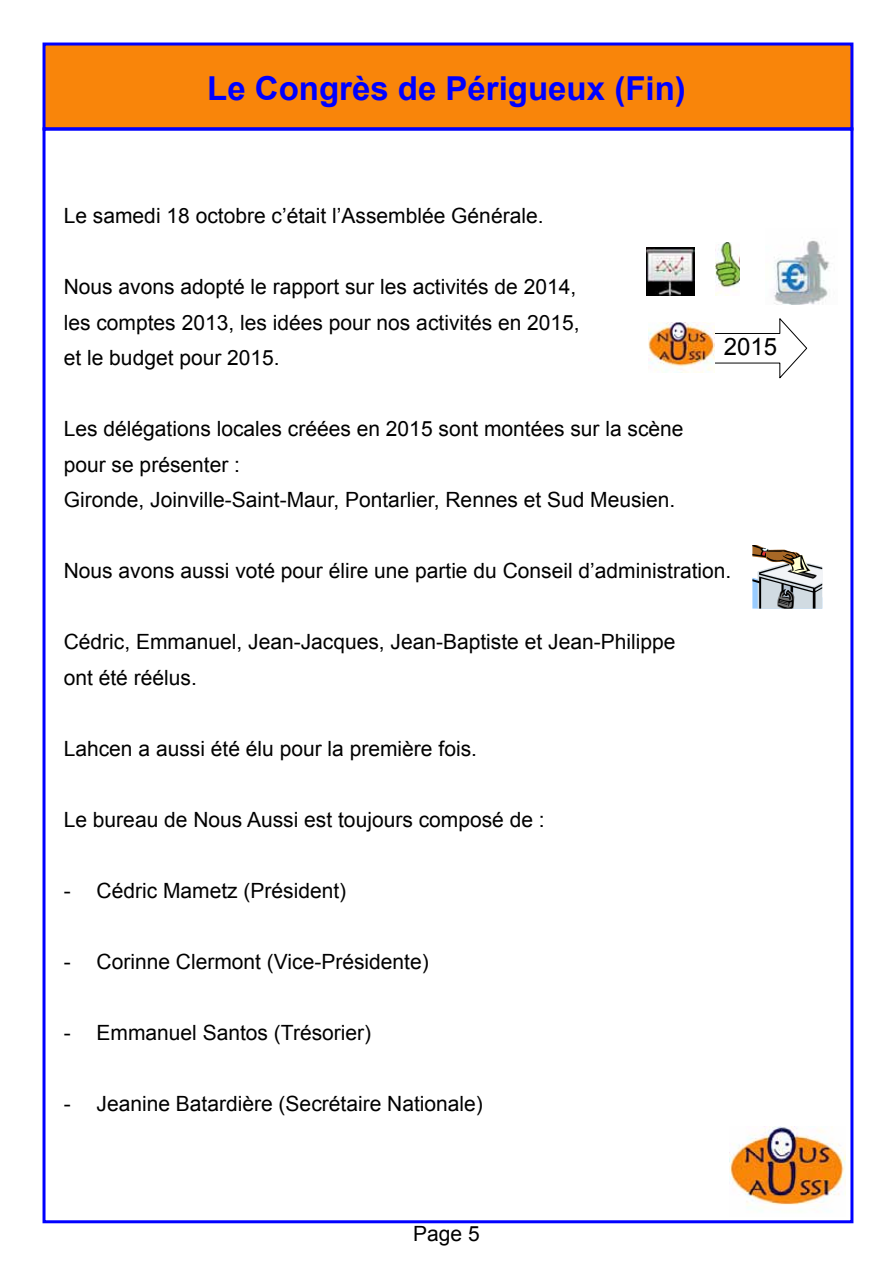
<style>
.page{position:relative;width:893px;height:1263px;background:#fff}
.page>*{position:absolute;margin:0;border:0;box-sizing:border-box;transform-origin:0 0}
.t1{font:700 33px "Arial";color:#00f}
.t2{font:24px "Arial";color:#000}
.t3{font:21px/35.5px "Arial";color:#000}
</style>
<div class="page">
<div style="left:43px;top:43px;width:810px;height:88px;background:#f9850a;border:3px solid #00f"></div>
<img style="left:730px;top:1127px;width:116px;height:81px">
<img style="left:646px;top:248px;width:48px;height:48px">
<img style="left:715px;top:242px;width:25px;height:54px">
<img style="left:773px;top:240px;width:57px;height:64px">
<svg style="left:714px;top:318px;width:93px;height:61px"></svg>
<img style="left:648px;top:322px;width:66px;height:51px">
<svg style="left:752px;top:545px;width:70px;height:64px"></svg>
<h1 class="t1" style="left:207px;top:66px;width:480px">Le Congrès de Périgueux (Fin)</h1>
<p class="t3" style="left:64px;top:198px;width:481px">Le samedi 18 octobre c’était l’Assemblée Générale.</p>
<p class="t3" style="left:64px;top:269px;width:517px">Nous avons adopté le rapport sur les activités de 2014, les comptes 2013, les idées pour nos activités en 2015, et le budget pour 2015.</p>
<p class="t3" style="left:64px;top:411px;width:621px">Les délégations locales créées en 2015 sont montées sur la scène pour se présenter :<br>Gironde, Joinville-Saint-Maur, Pontarlier, Rennes et Sud Meusien.</p>
<p class="t2" style="left:724px;top:331px;width:55px">2015</p>
<p class="t3" style="left:64px;top:553px;width:669px">Nous avons aussi voté pour élire une partie du Conseil d’administration.</p>
<p class="t3" style="left:64px;top:624px;width:613px">Cédric, Emmanuel, Jean-Jacques, Jean-Baptiste et Jean-Philippe ont été réélus.</p>
<p class="t3" style="left:64px;top:731px;width:415px">Lahcen a aussi été élu pour la première fois.</p>
<p class="t3" style="left:64px;top:802px;width:482px">Le bureau de Nous Aussi est toujours composé de :</p>
<p class="t3" style="left:64px;top:873px;width:284px">- Cédric Mametz (Président)</p>
<p class="t3" style="left:64px;top:944px;width:366px">- Corinne Clermont (Vice-Présidente)</p>
<p class="t3" style="left:64px;top:1015px;width:309px">- Emmanuel Santos (Trésorier)</p>
<p class="t3" style="left:64px;top:1086px;width:421px">- Jeanine Batardière (Secrétaire Nationale)</p>
<p class="t3" style="left:413px;top:1216px;width:68px">Page 5</p>
</div>
